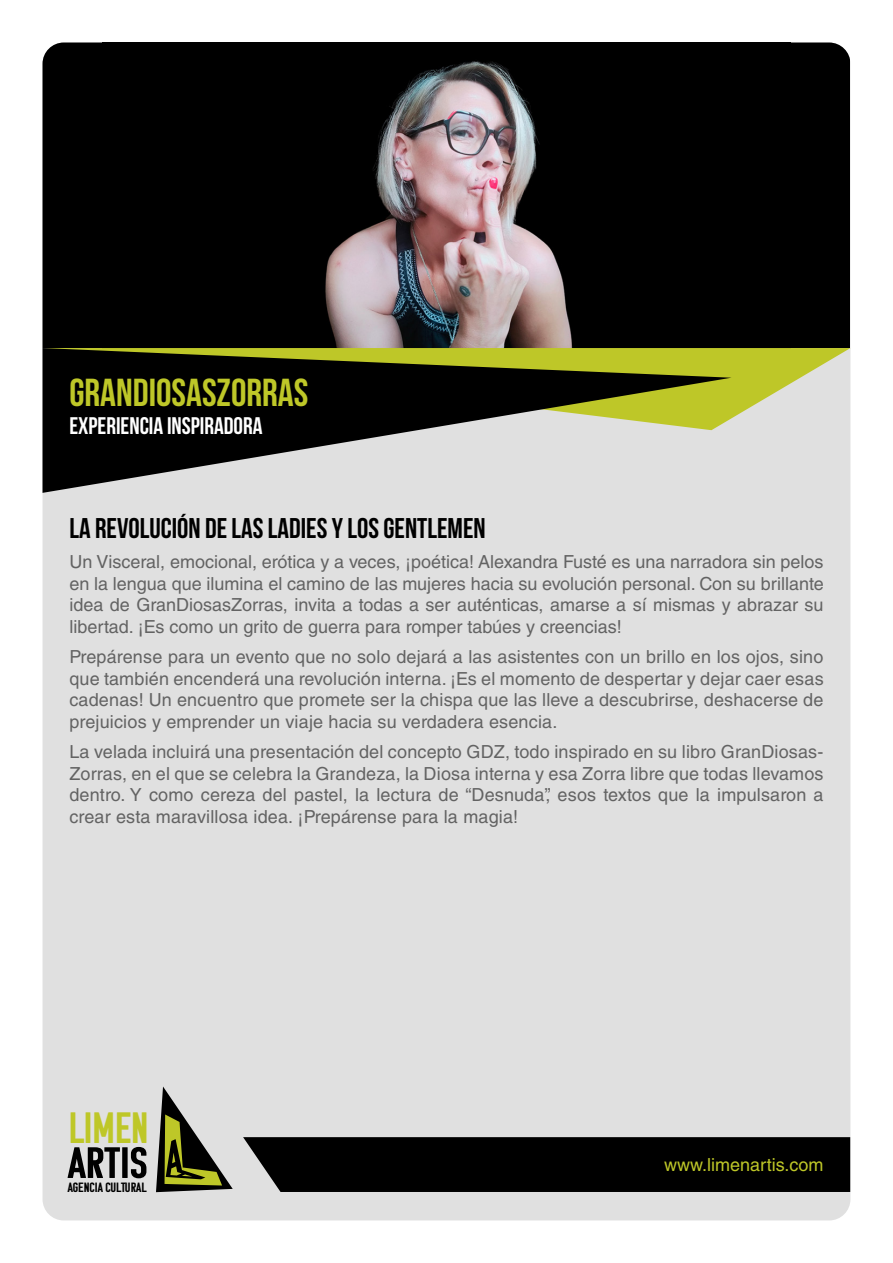
<style>
.page{position:relative;width:893px;height:1263px;background:#fff}
.page>*{position:absolute;margin:0;border:0;box-sizing:border-box;transform-origin:0 0}
.t1{font:43.8px "Komu B";color:#000;scale:1.16 1}
.t2{font:43.8px "Komu B";color:#bec728}
.t3{font:39px "Bebas Neue";color:#bec728}
.t4{font:28.5px "Bebas Neue";color:#000}
.t5{font:24px "Bebas Neue";color:#fff}
.t6{font:18px/21.6px "Helvetica LT Std";letter-spacing:.01em;color:#636363;text-align:justify}
.t7{font:18px "Helvetica LT Std";color:#bec728}
.t8{font:13.5px "Komu B";color:#000;scale:1.11 1}
</style>
<div class="page">
<div style="left:43px;top:43px;width:807px;height:1177px;background:#e0e0e0;border-radius:21px"></div>
<div style="left:43px;top:43px;width:807px;height:305px;background:#000"></div>
<img style="left:325px;top:61px;width:248px;height:287px">
<svg style="left:731px;top:348px;width:119px;height:71px"></svg>
<svg style="left:43px;top:348px;width:688px;height:145px"></svg>
<svg style="left:156px;top:1086px;width:77px;height:106px"></svg>
<div style="left:243px;top:1137px;width:607px;height:55px;background:#000"></div>
<h2 class="t3" style="left:69px;top:371px;width:240px">GRANDIOSASZORRAS</h2>
<h3 class="t5" style="left:69px;top:413px;width:195px">EXPERIENCIA INSPIRADORA</h3>
<h3 class="t4" style="left:69px;top:513px;width:418px">LA REVOLUCIÓN DE LAS LADIES Y LOS GENTLEMEN</h3>
<p class="t6" style="left:69px;top:551px;width:756px">Un Visceral, emocional, erótica y a veces, ¡poética! Alexandra Fusté es una narradora sin pelos en la lengua que ilumina el camino de las mujeres hacia su evolución personal. Con su brillante idea de GranDiosasZorras, invita a todas a ser auténticas, amarse a sí mismas y abrazar su libertad. ¡Es como un grito de guerra para romper tabúes y creencias!</p>
<p class="t6" style="left:69px;top:646px;width:756px">Prepárense para un evento que no solo dejará a las asistentes con un brillo en los ojos, sino que también encenderá una revolución interna. ¡Es el momento de despertar y dejar caer esas cadenas! Un encuentro que promete ser la chispa que las lleve a descubrirse, deshacerse de prejuicios y emprender un viaje hacia su verdadera esencia.</p>
<p class="t6" style="left:69px;top:741px;width:756px">La velada incluirá una presentación del concepto GDZ, todo inspirado en su libro GranDiosas-Zorras, en el que se celebra la Grandeza, la Diosa interna y esa Zorra libre que todas llevamos dentro. Y como cereza del pastel, la lectura de “Desnuda”, esos textos que la impulsaron a crear esta maravillosa idea. ¡Prepárense para la magia!</p>
<h1 class="t2" style="left:69px;top:1103px;width:81px">LIMEN</h1>
<h1 class="t1" style="left:68px;top:1139px;width:70px">ARTIS</h1>
<p class="t8" style="left:68px;top:1180px;width:72px">AGENCIA CULTURAL</p>
<p class="t7" style="left:664px;top:1154px;width:161px">www.limenartis.com</p>
</div>
